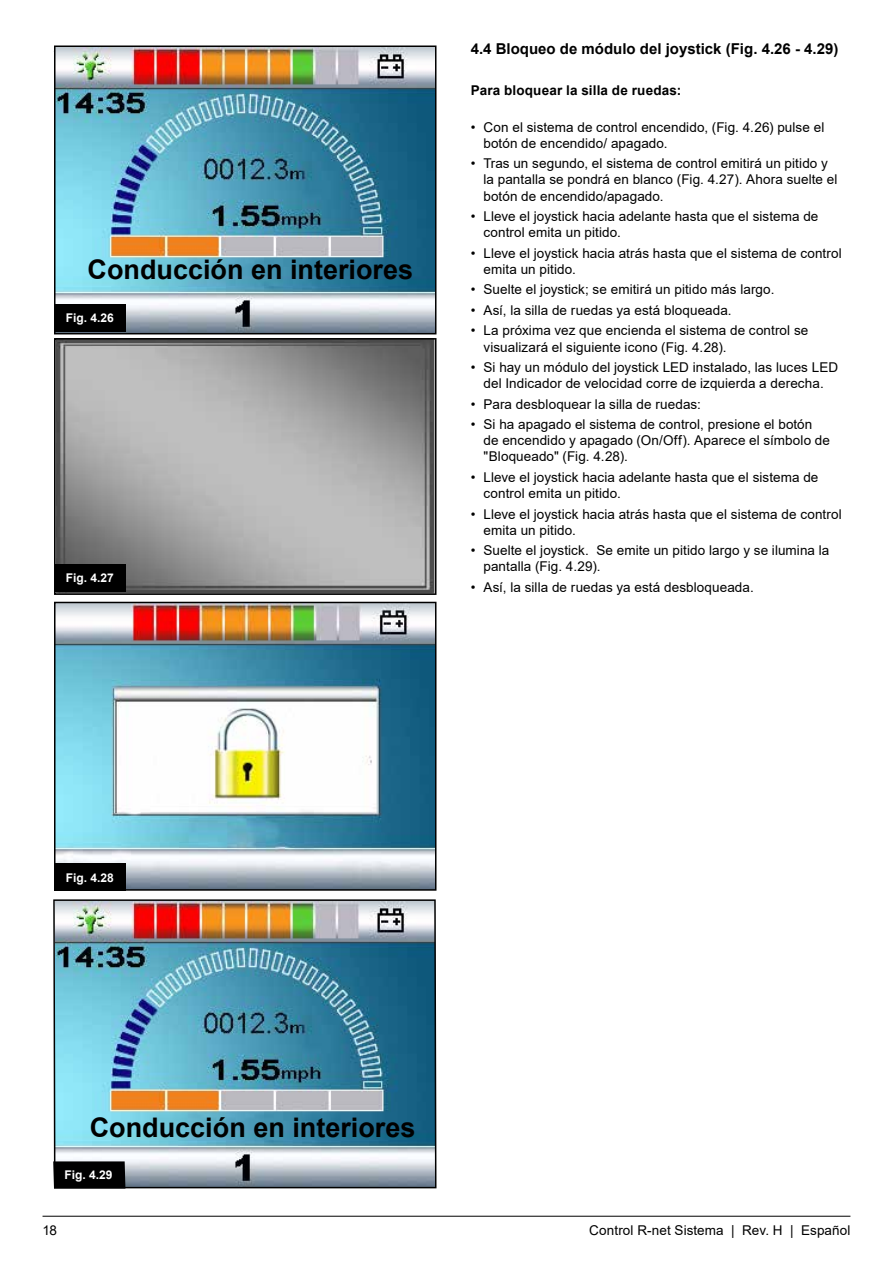
<style>
.page{position:relative;width:893px;height:1263px;background:#fff}
.page>*{position:absolute;margin:0;border:0;box-sizing:border-box;transform-origin:0 0}
.t1{font:700 27px "Arial";color:#000}
.t2{font:700 15px "Arial";color:#000}
.t3{font:13.5px/16.2px "Arial";letter-spacing:.005em;color:#000}
.t4{font:700 13.5px "Arial";letter-spacing:.015em;color:#000}
.t5{font:700 12px "Arial";color:#fff}
</style>
<div class="page">
<hr style="left:43px;top:1216px;width:807px;height:1px;background:#000">
<img style="left:57px;top:341px;width:376px;height:251px">
<div style="left:54px;top:338px;width:382px;height:257px;border:2px solid #000"></div>
<img style="left:57px;top:605px;width:376px;height:283px">
<div style="left:54px;top:602px;width:382px;height:289px;border:2px solid #000"></div>
<img style="left:53px;top:899px;width:384px;height:290px">
<img style="left:57px;top:48px;width:376px;height:283px">
<div style="left:54px;top:45px;width:382px;height:289px;border:2px solid #000"></div>
<div style="left:53px;top:1161px;width:72px;height:27px;background:#000"></div>
<div style="left:54px;top:864px;width:71px;height:27px;background:#000"></div>
<div style="left:54px;top:564px;width:71px;height:27px;background:#000"></div>
<div style="left:54px;top:304px;width:71px;height:27px;background:#000"></div>
<h1 class="t1" style="left:88px;top:251px;width:327px">Conducción en interiores</h1>
<p class="t5" style="left:66px;top:309px;width:50px">Fig. 4.26</p>
<p class="t5" style="left:66px;top:570px;width:50px">Fig. 4.27</p>
<p class="t2" style="left:471px;top:38px;width:369px">4.4 Bloqueo de módulo del joystick (Fig. 4.26 - 4.29)</p>
<p class="t4" style="left:471px;top:81px;width:212px">Para bloquear la silla de ruedas:</p>
<p class="t3" style="left:483px;top:119px;width:342px;text-indent:-13px">• Con el sistema de control encendido, (Fig. 4.26) pulse el botón de encendido/ apagado.</p>
<p class="t3" style="left:483px;top:155px;width:355px;text-indent:-13px">• Tras un segundo, el sistema de control emitirá un pitido y la pantalla se pondrá en blanco (Fig. 4.27). Ahora suelte el botón de encendido/apagado.</p>
<p class="t3" style="left:483px;top:208px;width:336px;text-indent:-13px">• Lleve el joystick hacia adelante hasta que el sistema de control emita un pitido.</p>
<p class="t3" style="left:483px;top:245px;width:360px;text-indent:-13px">• Lleve el joystick hacia atrás hasta que el sistema de control emita un pitido.</p>
<p class="t3" style="left:471px;top:281px;width:305px">• Suelte el joystick; se emitirá un pitido más largo.</p>
<p class="t3" style="left:471px;top:302px;width:262px">• Así, la silla de ruedas ya está bloqueada.</p>
<p class="t3" style="left:483px;top:322px;width:326px;text-indent:-13px">• La próxima vez que encienda el sistema de control se visualizará el siguiente icono (Fig. 4.28).</p>
<p class="t3" style="left:471px;top:359px;width:369px;text-align:center">• Si hay un módulo del joystick LED instalado, las luces LED del Indicador de velocidad corre de izquierda a derecha.</p>
<p class="t3" style="left:471px;top:396px;width:232px">• Para desbloquear la silla de ruedas:</p>
<p class="t3" style="left:483px;top:416px;width:348px;text-indent:-13px">• Si ha apagado el sistema de control, presione el botón de encendido y apagado (On/Off). Aparece el símbolo de "Bloqueado" (Fig. 4.28).</p>
<p class="t3" style="left:483px;top:469px;width:336px;text-indent:-13px">• Lleve el joystick hacia adelante hasta que el sistema de control emita un pitido.</p>
<p class="t3" style="left:483px;top:506px;width:360px;text-indent:-13px">• Lleve el joystick hacia atrás hasta que el sistema de control emita un pitido.</p>
<p class="t3" style="left:483px;top:542px;width:347px;text-indent:-13px">• Suelte el joystick. Se emite un pitido largo y se ilumina la pantalla (Fig. 4.29).</p>
<p class="t3" style="left:471px;top:579px;width:285px">• Así, la silla de ruedas ya está desbloqueada.</p>
<p class="t5" style="left:66px;top:869px;width:50px">Fig. 4.28</p>
<h1 class="t1" style="left:90px;top:1109px;width:327px">Conducción en interiores</h1>
<p class="t5" style="left:64px;top:1167px;width:50px">Fig. 4.29</p>
<p class="t3" style="left:43px;top:1221px;width:16px">18</p>
<p class="t3" style="left:589px;top:1221px;width:263px">Control R-net Sistema | Rev. H | Español</p>
</div>
